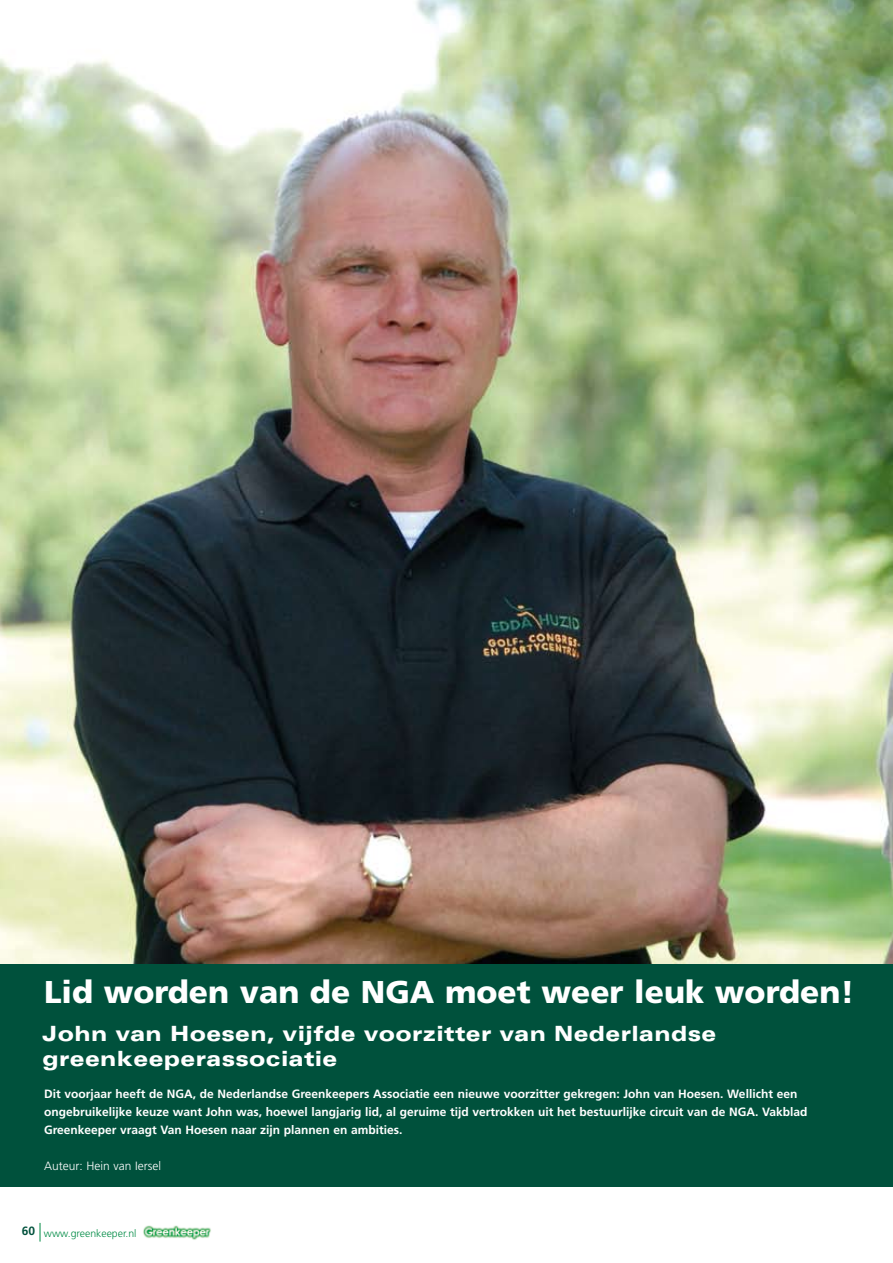
<style>
.page{position:relative;width:893px;height:1263px;background:#fff}
.page>*{position:absolute;margin:0;border:0;box-sizing:border-box;transform-origin:0 0}
.t1{font:900 31.5px "Frutiger";color:#fff}
.t2{font:900 expanded 21px/25.2px "Univers";letter-spacing:.02em;color:#fff;scale:.95 1}
.t3{font:700 12px/18px "Frutiger";color:#fff}
.t4{font:300 12px "Frutiger";color:#fff}
.t5{font:300 10.5px "Frutiger";color:#008b45}
.s1{font-weight:700;font-size:12px;color:#00513c}
</style>
<div class="page">
<img style="left:143px;top:1225px;width:68px;height:15px">
<svg style="left:40px;top:1223px;width:1px;height:18px"></svg>
<img style="left:0;top:0;width:893px;height:964px">
<div style="left:0;top:964px;width:893px;height:222px;background:#00513c"></div>
<h1 class="t1" style="left:44px;top:972px;width:812px">Lid worden van de NGA moet weer leuk worden!</h1>
<h2 class="t2" style="left:43px;top:1020px;width:711px">John van Hoesen, vijfde voorzitter van Nederlandse greenkeeperassociatie</h2>
<p class="t3" style="left:44px;top:1085px;width:765px">Dit voorjaar heeft de NGA, de Nederlandse Greenkeepers Associatie een nieuwe voorzitter gekregen: John van Hoesen. Wellicht een ongebruikelijke keuze want John was, hoewel langjarig lid, al geruime tijd vertrokken uit het bestuurlijke circuit van de NGA. Vakblad<br>Greenkeeper vraagt Van Hoesen naar zijn plannen en ambities.</p>
<p class="t4" style="left:44px;top:1159px;width:119px">Auteur: Hein van Iersel</p>
<p class="t5" style="left:22px;top:1227px;width:116px"><span class="s1">60</span> www.greenkeeper.nl</p>
</div>
